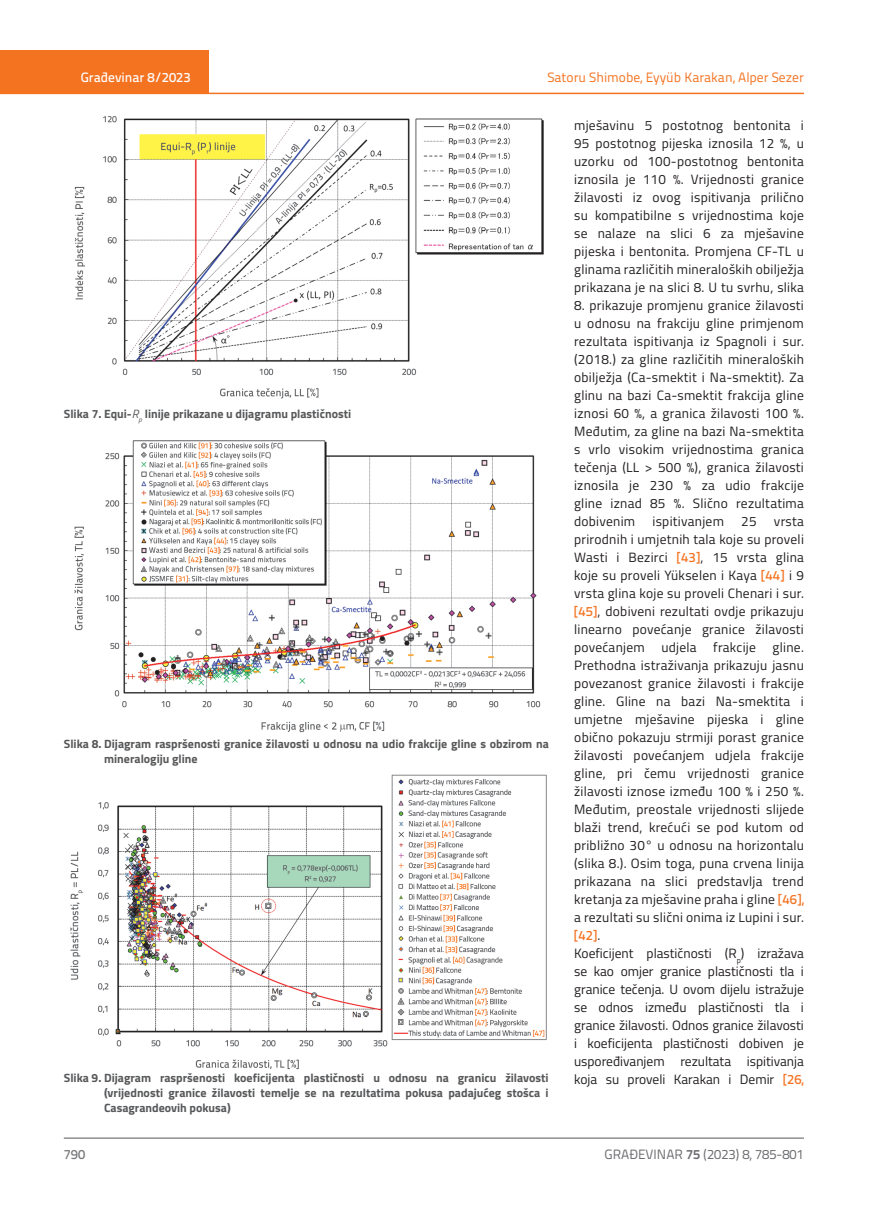
<style>
.page{position:relative;width:872px;height:1212px;background:#fff}
.page>*{position:absolute;margin:0;border:0;box-sizing:border-box;transform-origin:0 0}
.t1{font:13.5px/18px "Titillium";letter-spacing:.02em;color:#231f20;text-align:justify}
.t2{font:13.5px "Titillium Text 22 L";color:#f47321}
.t3{font:13.5px "Titillium";color:#231f20}
.t4{font:13.5px "Titillium Text 22 L";color:#6c6d70}
.t5{font:500 13.5px "Titillium Text 22 L";color:#fff}
.t6{font:500 13.5px "Titillium Text 22 L";color:#f47321}
.t7{font:500 13.5px "Titillium Text 22 L";color:#787a7d}
.t8{font:700 12px/15px "Titillium";color:#57585a}
.s1{font-weight:400;font-style:italic}
.s2{font-family:"Titillium Text 22 L";font-weight:500;color:#f47321}
.s3{font-family:"Titillium";font-weight:400;color:#231f20}
.s4{font-weight:700}
</style>
<div class="page">
<div style="left:0;top:50px;width:208px;height:44px;background:#f47321"></div>
<hr style="left:0;top:93px;width:804px;height:1px;background:#f47321">
<hr style="left:64px;top:1138px;width:740px;height:1px;background:#57585a">
<img style="left:70px;top:774px;width:477px;height:295px">
<img style="left:74px;top:116px;width:470px;height:283px">
<img style="left:74px;top:440px;width:467px;height:292px">
<p class="t2" style="left:547px;top:68px;width:258px">Satoru Shimobe, Eyyüb Karakan, Alper Sezer</p>
<p class="t1" style="left:574px;top:115px;width:231px">mješavinu 5 postotnog bentonita i 95 postotnog pijeska iznosila 12 %, u uzorku od 100-postotnog bentonita iznosila je 110 %. Vrijednosti granice žilavosti iz ovog ispitivanja prilično su kompatibilne s vrijednostima koje se nalaze na slici 6 za mješavine pijeska i bentonita. Promjena CF-TL u glinama različitih mineraloških obilježja prikazana je na slici 8. U tu svrhu, slika</p>
<p class="t1" style="left:574px;top:295px;width:231px">8. prikazuje promjenu granice žilavosti u odnosu na frakciju gline primjenom rezultata ispitivanja iz Spagnoli i sur. (2018.) za gline različitih mineraloških obilježja (Ca-smektit i Na-smektit). Za glinu na bazi Ca-smektit frakcija gline iznosi 60 %, a granica žilavosti 100 %.<br>Međutim, za gline na bazi Na-smektita s vrlo visokim vrijednostima granica tečenja (LL &gt; 500 %), granica žilavosti iznosila je 230 % za udio frakcije gline iznad 85 %. Slično rezultatima dobivenim</p>
<p class="t5" style="left:81px;top:67px;width:111px">Građevinar 8/2023</p>
<p class="t8" style="left:64px;top:405px;width:289px">Slika 7. Equi-<span class="s1">R</span><sub>p</sub> linije prikazane u dijagramu plastičnosti</p>
<p class="t1" style="left:652px;top:511px;width:73px">ispitivanjem</p>
<p class="t1" style="left:741px;top:511px;width:17px">25</p>
<p class="t1" style="left:574px;top:511px;width:231px;text-indent:200px">vrsta prirodnih i umjetnih tala koje su proveli Wasti i Bezirci <span class="s2">[43]</span>, 15 vrsta glina koje su proveli Yükselen i Kaya <span class="s2">[44]</span> i 9 vrsta glina koje su proveli Chenari i sur. <span class="s2">[45]</span>, dobiveni rezultati ovdje prikazuju linearno povećanje granice žilavosti povećanjem udjela frakcije gline.<br>Prethodna istraživanja prikazuju jasnu povezanost granice žilavosti i frakcije gline. Gline na bazi Na-smektita i umjetne mješavine pijeska i gline obično pokazuju strmiji porast granice žilavosti povećanjem udjela frakcije gline, pri čemu vrijednosti granice žilavosti iznose između 100 % i 250 %.<br>Međutim, preostale vrijednosti slijede blaži trend, krećući se pod kutom od približno 30° u odnosu na horizontalu (slika 8.). Osim toga, puna crvena linija prikazana na slici predstavlja trend kretanja za mješavine praha i gline <span class="s2">[46], </span>a rezultati su slični onima iz Lupini i sur.</p>
<p class="t6" style="left:574px;top:925px;width:28px">[42]<span class="s3">.</span></p>
<p class="t1" style="left:574px;top:944px;width:231px">Koeficijent plastičnosti (R<sub>p</sub>) izražava se kao omjer granice plastičnosti tla i granice tečenja. U ovom dijelu istražuje se odnos između plastičnosti tla i granice žilavosti. Odnos granice žilavosti i koeficijenta plastičnosti dobiven je uspoređivanjem rezultata ispitivanja</p>
<p class="t8" style="left:104px;top:736px;width:446px;text-indent:-40px">Slika 8. Dijagram raspršenosti granice žilavosti u odnosu na udio frakcije gline s obzirom na mineralogiju gline</p>
<p class="t8" style="left:64px;top:1069px;width:486px">Slika 9. Dijagram raspršenosti koeficijenta plastičnosti u odnosu na granicu žilavosti</p>
<p class="t3" style="left:574px;top:1070px;width:231px">koja su proveli Karakan i Demir <span class="s2">[26,</span></p>
<p class="t8" style="left:104px;top:1084px;width:446px">(vrijednosti granice žilavosti temelje se na rezultatima pokusa padajućeg stošca i<br>Casagrandeovih pokusa)</p>
<p class="t7" style="left:64px;top:1144px;width:23px">790</p>
<p class="t4" style="left:604px;top:1144px;width:201px">GRAĐEVINAR <span class="s4">75</span> (2023) 8, 785-801</p>
</div>
